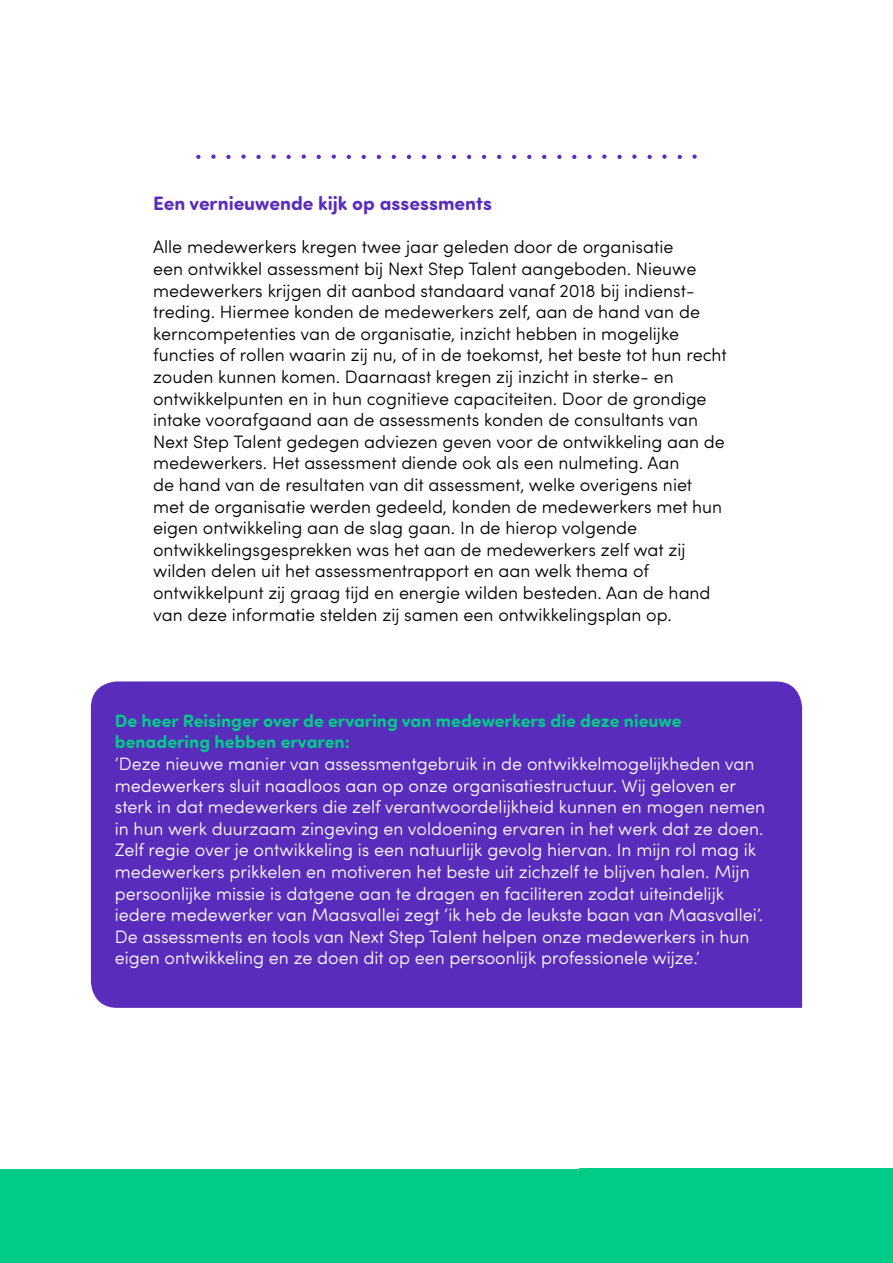
<style>
.page{position:relative;width:893px;height:1263px;background:#fff}
.page>*{position:absolute;margin:0;border:0;box-sizing:border-box;transform-origin:0 0}
.t1{font:700 19.5px "Sofia Pro Soft";color:#5a2cbc}
.t2{font:300 18px/21.6px "Sofia Pro Soft";color:#000}
.t3{font:300 18px/21.6px "Sofia Pro Soft";color:#fff}
.t4{font:700 18px "Sofia Pro Soft";color:#0c8}
</style>
<div class="page">
<div style="left:90px;top:681px;width:713px;height:327px;background:#5a2cbc"></div>
<div style="left:0;top:1169px;width:893px;height:94px;background:#0c8"></div>
<svg style="left:196px;top:155px;width:4px;height:4px"></svg>
<svg style="left:256px;top:155px;width:5px;height:4px"></svg>
<svg style="left:317px;top:155px;width:4px;height:4px"></svg>
<svg style="left:377px;top:155px;width:4px;height:4px"></svg>
<svg style="left:437px;top:155px;width:4px;height:4px"></svg>
<svg style="left:497px;top:155px;width:4px;height:4px"></svg>
<svg style="left:557px;top:155px;width:4px;height:4px"></svg>
<svg style="left:617px;top:155px;width:5px;height:4px"></svg>
<svg style="left:678px;top:155px;width:4px;height:4px"></svg>
<svg style="left:527px;top:155px;width:4px;height:4px"></svg>
<svg style="left:587px;top:155px;width:5px;height:4px"></svg>
<svg style="left:647px;top:155px;width:5px;height:4px"></svg>
<svg style="left:407px;top:155px;width:4px;height:4px"></svg>
<svg style="left:467px;top:155px;width:4px;height:4px"></svg>
<svg style="left:226px;top:155px;width:5px;height:4px"></svg>
<svg style="left:286px;top:155px;width:5px;height:4px"></svg>
<svg style="left:347px;top:155px;width:4px;height:4px"></svg>
<svg style="left:362px;top:155px;width:4px;height:4px"></svg>
<svg style="left:422px;top:155px;width:4px;height:4px"></svg>
<svg style="left:482px;top:155px;width:4px;height:4px"></svg>
<svg style="left:542px;top:155px;width:4px;height:4px"></svg>
<svg style="left:572px;top:155px;width:4px;height:4px"></svg>
<svg style="left:452px;top:155px;width:4px;height:4px"></svg>
<svg style="left:512px;top:155px;width:4px;height:4px"></svg>
<svg style="left:392px;top:155px;width:4px;height:4px"></svg>
<svg style="left:211px;top:154px;width:5px;height:5px"></svg>
<svg style="left:271px;top:154px;width:5px;height:5px"></svg>
<svg style="left:332px;top:154px;width:4px;height:5px"></svg>
<svg style="left:241px;top:154px;width:5px;height:5px"></svg>
<svg style="left:302px;top:154px;width:4px;height:5px"></svg>
<svg style="left:602px;top:154px;width:4px;height:5px"></svg>
<svg style="left:662px;top:154px;width:5px;height:5px"></svg>
<svg style="left:632px;top:154px;width:5px;height:5px"></svg>
<svg style="left:692px;top:154px;width:5px;height:5px"></svg>
<p class="t1" style="left:153px;top:189px;width:340px">Een vernieuwende kijk op assessments</p>
<p class="t2" style="left:153px;top:235px;width:522px">Alle medewerkers kregen twee jaar geleden door de organisatie</p>
<p class="t2" style="left:153px;top:257px;width:545px">een ontwikkel assessment bij Next Step Talent aangeboden. Nieuwe</p>
<p class="t2" style="left:153px;top:279px;width:543px">medewerkers krijgen dit aanbod standaard vanaf 2018 bij indienst-</p>
<p class="t2" style="left:153px;top:300px;width:548px">treding. Hiermee konden de medewerkers zelf, aan de hand van de kerncompetenties van de organisatie, inzicht hebben in mogelijke</p>
<p class="t2" style="left:153px;top:343px;width:575px">functies of rollen waarin zij nu, of in de toekomst, het beste tot hun recht zouden kunnen komen. Daarnaast kregen zij inzicht in sterke- en</p>
<p class="t2" style="left:153px;top:387px;width:555px">ontwikkelpunten en in hun cognitieve capaciteiten. Door de grondige intake voorafgaand aan de assessments konden de consultants van</p>
<p class="t2" style="left:153px;top:430px;width:573px">Next Step Talent gedegen adviezen geven voor de ontwikkeling aan de medewerkers. Het assessment diende ook als een nulmeting. Aan</p>
<p class="t2" style="left:153px;top:473px;width:541px">de hand van de resultaten van dit assessment, welke overigens niet</p>
<p class="t2" style="left:153px;top:495px;width:571px">met de organisatie werden gedeeld, konden de medewerkers met hun eigen ontwikkeling aan de slag gaan. In de hierop volgende</p>
<p class="t2" style="left:153px;top:538px;width:534px">ontwikkelingsgesprekken was het aan de medewerkers zelf wat zij</p>
<p class="t2" style="left:153px;top:559px;width:497px">wilden delen uit het assessmentrapport en aan welk thema of</p>
<p class="t2" style="left:153px;top:581px;width:559px">ontwikkelpunt zij graag tijd en energie wilden besteden. Aan de hand van deze informatie stelden zij samen een ontwikkelingsplan op.</p>
<p class="t4" style="left:115px;top:707px;width:568px">De heer Reisinger over de ervaring van medewerkers die deze nieuwe</p>
<p class="t4" style="left:115px;top:729px;width:237px">benadering hebben ervaren:</p>
<p class="t3" style="left:115px;top:752px;width:652px">‘Deze nieuwe manier van assessmentgebruik in de ontwikkelmogelijkheden van medewerkers sluit naadloos aan op onze organisatiestructuur. Wij geloven er sterk in dat medewerkers die zelf verantwoordelijkheid kunnen en mogen nemen in hun werk duurzaam zingeving en voldoening ervaren in het werk dat ze doen.</p>
<p class="t3" style="left:115px;top:838px;width:643px">Zelf regie over je ontwikkeling is een natuurlijk gevolg hiervan. In mijn rol mag ik medewerkers prikkelen en motiveren het beste uit zichzelf te blijven halen. Mijn persoonlijke missie is datgene aan te dragen en faciliteren zodat uiteindelijk</p>
<p class="t3" style="left:115px;top:903px;width:650px">iedere medewerker van Maasvallei zegt ‘ik heb de leukste baan van Maasvallei’.<br>De assessments en tools van Next Step Talent helpen onze medewerkers in hun eigen ontwikkeling en ze doen dit op een persoonlijk professionele wijze.’</p>
</div>
